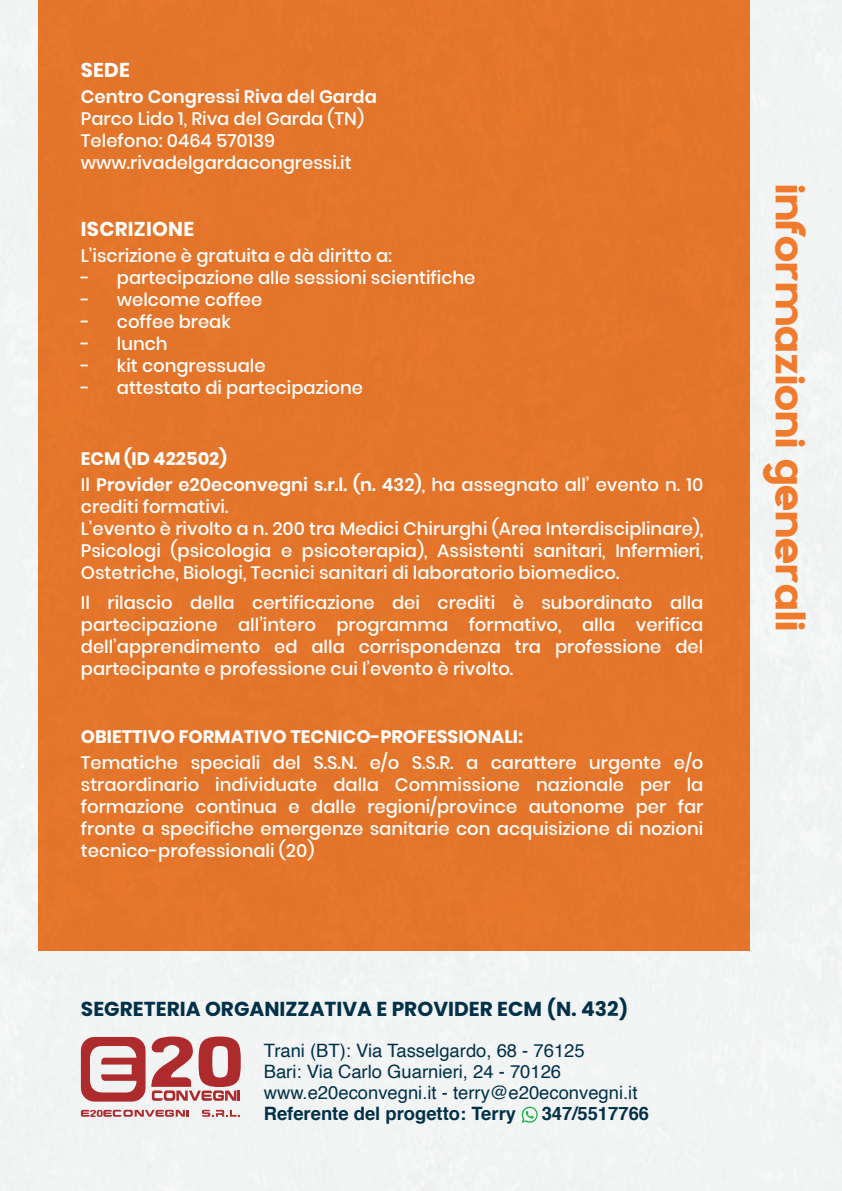
<style>
.page{position:relative;width:842px;height:1191px;background:#f3f4f4}
.page>*{position:absolute;margin:0;border:0;box-sizing:border-box;transform-origin:0 0}
.t1{font:42.8px "Adca";color:#f07b2d}
.t2{font:700 20.2px "Poppins";color:#003149}
.t3{font:700 20px "Poppins";letter-spacing:.015em;color:#fff}
.t4{font:18.4px/21px "Helvetica";color:#003149}
.t5{font:700 18.4px "Helvetica";color:#003149}
.t6{font:500 18px/22px "Poppins";color:#fff}
.t7{font:600 18px/26px "Poppins";color:#fff}
.t8{font:700 18px "Poppins";color:#fff}
.s1{font-weight:700}
.s2{font-weight:500}
</style>
<div class="page">
<div style="left:38px;top:0;width:712px;height:951px;background:#e4752b"></div>
<svg style="left:81px;top:1036px;width:160px;height:65px"></svg>
<svg style="left:202px;top:1109px;width:38px;height:7px"></svg>
<svg style="left:81px;top:1109px;width:108px;height:7px"></svg>
<svg style="left:97px;top:1109px;width:6px;height:7px"></svg>
<svg style="left:520px;top:1105px;width:18px;height:17px"></svg>
<p class="t3" style="left:81px;top:59px;width:51px">SEDE</p>
<p class="t7" style="left:81px;top:84px;width:297px">Centro Congressi Riva del Garda</p>
<p class="t6" style="left:81px;top:108px;width:285px">Parco Lido 1, Riva del Garda (TN)<br>Telefono: 0464 570139 www.rivadelgardacongressi.it</p>
<p class="t3" style="left:81px;top:217px;width:115px">ISCRIZIONE</p>
<p class="t6" style="left:81px;top:245px;width:313px">L’iscrizione è gratuita e dà diritto a:</p>
<p class="t6" style="left:81px;top:267px;width:396px">- partecipazione alle sessioni scientifiche</p>
<p class="t6" style="left:81px;top:289px;width:183px">- welcome coffee</p>
<p class="t6" style="left:81px;top:311px;width:152px">- coffee break</p>
<p class="t6" style="left:81px;top:333px;width:88px">- lunch</p>
<p class="t6" style="left:81px;top:355px;width:186px">- kit congressuale</p>
<p class="t6" style="left:81px;top:377px;width:284px">- attestato di partecipazione</p>
<p class="t7" style="left:81px;top:446px;width:624px"><span class="s1">ECM (ID 422502)<br></span><span class="s2">Il</span> Provider e20econvegni s.r.l. (n. 432)<span class="s2">, ha assegnato all’ evento n. 10</span></p>
<p class="t6" style="left:81px;top:496px;width:624px">crediti formativi.<br>L’evento è rivolto a n. 200 tra Medici Chirurghi (Area Interdisciplinare), Psicologi (psicologia e psicoterapia), Assistenti sanitari, Infermieri, Ostetriche, Biologi, Tecnici sanitari di laboratorio biomedico.</p>
<p class="t6" style="left:81px;top:592px;width:624px;text-align:justify">Il rilascio della certificazione dei crediti è subordinato alla partecipazione all’intero programma formativo, alla verifica dell’apprendimento ed alla corrispondenza tra professione del partecipante e professione cui l’evento è rivolto.</p>
<p class="t8" style="left:81px;top:726px;width:444px">OBIETTIVO FORMATIVO TECNICO-PROFESSIONALI:</p>
<p class="t6" style="left:81px;top:752px;width:624px;text-align:justify">Tematiche speciali del S.S.N. e/o S.S.R. a carattere urgente e/o straordinario individuate dalla Commissione nazionale per la formazione continua e dalle regioni/province autonome per far fronte a specifiche emergenze sanitarie con acquisizione di nozioni tecnico-professionali (20)</p>
<p class="t2" style="left:81px;top:997px;width:549px">SEGRETERIA ORGANIZZATIVA E PROVIDER ECM (N. 432)</p>
<p class="t4" style="left:264px;top:1040px;width:375px">Trani (BT): Via Tasselgardo, 68 - 76125<br>Bari: Via Carlo Guarnieri, 24 - 70126 www.e20econvegni.it - terry@e20econvegni.it</p>
<p class="t5" style="left:264px;top:1099px;width:254px">Referente del progetto: Terry</p>
<p class="t5" style="left:542px;top:1099px;width:109px">347/5517766</p>
<h1 class="t1" style="left:817px;top:183px;width:449px;rotate:90deg">informazioni generali</h1>
</div>
